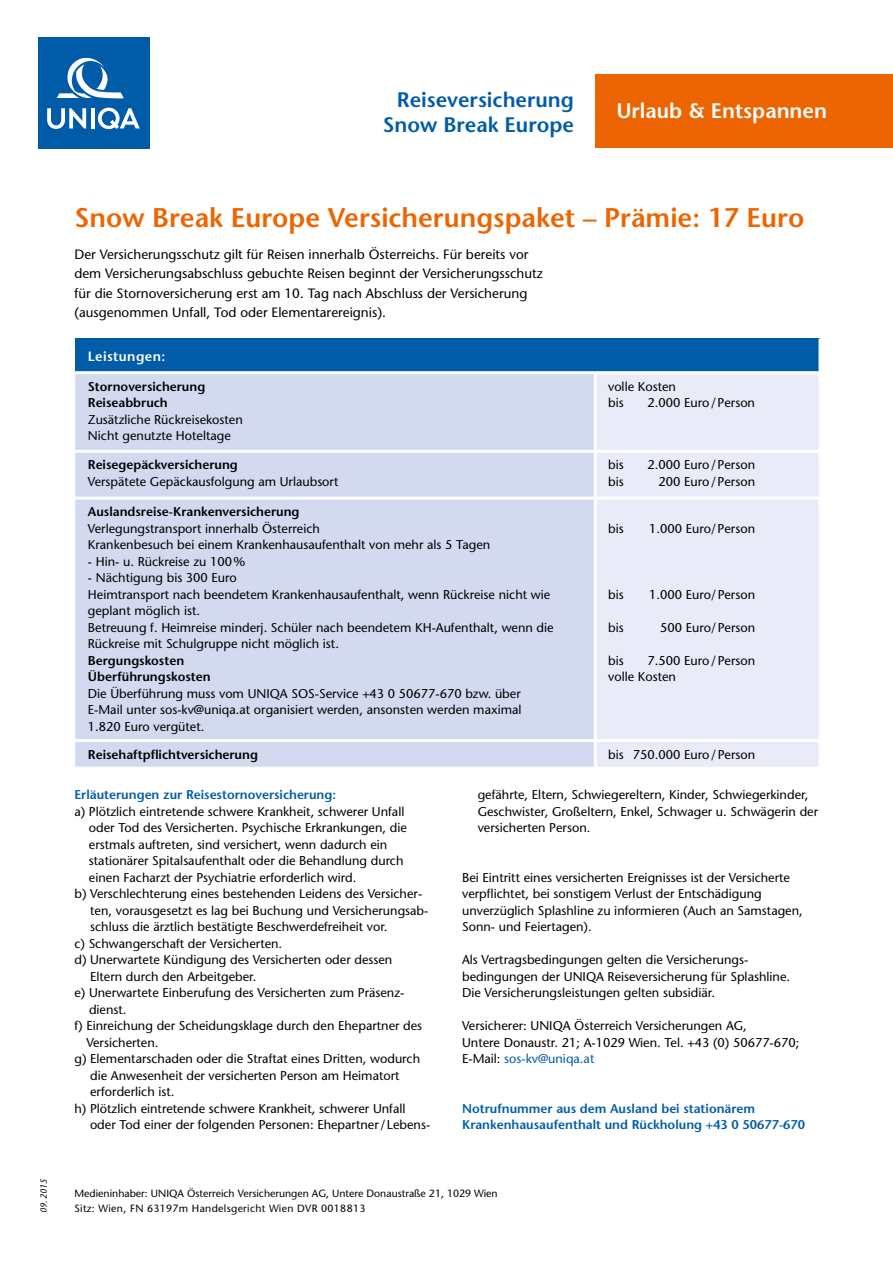
<style>
.page{position:relative;width:893px;height:1263px;background:#fff}
.page>*{position:absolute;margin:0;border:0;box-sizing:border-box;transform-origin:0 0}
.t1{font:600 27px "Stone Sans";color:#ec6502}
.t2{font:600 21px/25.5px "Stone Sans";color:#005ca9;text-align:right}
.t3{font:600 21px "Stone Sans";color:#fff}
.t4{font:13.5px/19.5px "Stone Sans";color:#000}
.t5{font:600 13.5px "Stone Sans";letter-spacing:.03em;color:#fff}
.t6{font:12.75px/16.5px "Stone Sans";color:#000}
.t7{font:600 12.75px/16.5px "Stone Sans";color:#000}
.t8{font:600 12.75px/16.5px "Stone Sans";color:#005ca9}
.t9{font:10.5px/15px "Stone Sans";color:#000}
.t10{font:italic 9px "Stone Sans";color:#000}
.s1{color:#005ca9}
</style>
<div class="page">
<div style="left:595px;top:74px;width:298px;height:74px;background:#ec6502"></div>
<div style="left:75px;top:339px;width:745px;height:34px;background:#005ca9"></div>
<div style="left:75px;top:374px;width:519px;height:393px;background:#d3daf0"></div>
<div style="left:597px;top:374px;width:221px;height:76px;background:#e9ecf8"></div>
<div style="left:597px;top:453px;width:221px;height:314px;background:#e9ecf8"></div>
<hr style="left:75px;top:450px;width:520px;height:3px;background:#fff">
<hr style="left:75px;top:497px;width:520px;height:3px;background:#fff">
<hr style="left:75px;top:739px;width:520px;height:3px;background:#fff">
<hr style="left:595px;top:497px;width:226px;height:3px;background:#fff">
<hr style="left:595px;top:739px;width:226px;height:3px;background:#fff">
<hr style="left:818px;top:339px;width:3px;height:32px;background:#fff">
<hr style="left:75px;top:371px;width:520px;height:3px;background:#fff">
<hr style="left:595px;top:371px;width:226px;height:3px;background:#fff">
<div style="left:38px;top:37px;width:111px;height:112px;background:#005ca9"></div>
<svg style="left:47px;top:108px;width:39px;height:21px"></svg>
<hr style="left:91px;top:108px;width:4px;height:20px;background:#fff">
<svg style="left:98px;top:108px;width:42px;height:21px"></svg>
<svg style="left:57px;top:57px;width:67px;height:41px"></svg>
<h2 class="t2" style="left:383px;top:86px;width:193px">Reiseversicherung<br>Snow Break Europe</h2>
<h2 class="t3" style="left:616px;top:98px;width:212px">Urlaub &amp; Entspannen</h2>
<p class="t10" style="left:38px;top:1213px;width:36px;rotate:-90deg">09.2015</p>
<h1 class="t1" style="left:74px;top:201px;width:731px">Snow Break Europe Versicherungspaket – Prämie: 17 Euro</h1>
<p class="t4" style="left:74px;top:244px;width:470px">Der Versicherungsschutz gilt für Reisen innerhalb Österreichs. Für bereits vor dem Versicherungsabschluss gebuchte Reisen beginnt der Versicherungsschutz für die Stornoversicherung erst am 10. Tag nach Abschluss der Versicherung (ausgenommen Unfall, Tod oder Elementarereignis).</p>
<p class="t5" style="left:88px;top:348px;width:79px">Leistungen:</p>
<p class="t7" style="left:88px;top:378px;width:119px">Stornoversicherung<br>Reiseabbruch</p>
<p class="t6" style="left:88px;top:411px;width:156px">Zusätzliche Rückreisekosten<br>Nicht genutzte Hoteltage</p>
<p class="t7" style="left:88px;top:457px;width:151px">Reisegepäckversicherung</p>
<p class="t6" style="left:88px;top:473px;width:252px">Verspätete Gepäckausfolgung am Urlaubsort</p>
<p class="t7" style="left:88px;top:503px;width:213px">Auslandsreise-Krankenversicherung</p>
<p class="t6" style="left:88px;top:520px;width:404px">Verlegungstransport innerhalb Österreich<br>Krankenbesuch bei einem Krankenhausaufenthalt von mehr als 5 Tagen</p>
<p class="t6" style="left:88px;top:553px;width:159px">- Hin- u. Rückreise zu 100%</p>
<p class="t6" style="left:88px;top:569px;width:467px">- Nächtigung bis 300 Euro<br>Heimtransport nach beendetem Krankenhausaufenthalt, wenn Rückreise nicht wie geplant möglich ist.<br>Betreuung f. Heimreise minderj. Schüler nach beendetem KH-Aufenthalt, wenn die Rückreise mit Schulgruppe nicht möglich ist.</p>
<p class="t7" style="left:88px;top:652px;width:124px">Bergungskosten<br>Überführungskosten</p>
<p class="t6" style="left:88px;top:685px;width:435px;text-align:justify">Die Überführung muss vom UNIQA SOS-Service +43 0 50677-670 bzw. über E-Mail unter sos-kv@uniqa.at organisiert werden, ansonsten werden maximal 1.820 Euro vergütet.</p>
<p class="t6" style="left:608px;top:378px;width:69px">volle Kosten bis</p>
<p class="t6" style="left:647px;top:395px;width:109px">2.000 Euro/Person</p>
<p class="t6" style="left:608px;top:457px;width:17px">bis</p>
<p class="t6" style="left:647px;top:457px;width:109px">2.000 Euro/Person</p>
<p class="t6" style="left:608px;top:473px;width:17px">bis</p>
<p class="t6" style="left:658px;top:473px;width:98px">200 Euro/Person</p>
<p class="t6" style="left:608px;top:520px;width:17px">bis</p>
<p class="t6" style="left:649px;top:520px;width:107px">1.000 Euro/Person</p>
<p class="t6" style="left:608px;top:586px;width:17px">bis</p>
<p class="t6" style="left:649px;top:586px;width:107px">1.000 Euro/Person</p>
<p class="t6" style="left:608px;top:619px;width:17px">bis</p>
<p class="t6" style="left:660px;top:619px;width:97px">500 Euro/Person</p>
<p class="t6" style="left:608px;top:652px;width:17px">bis</p>
<p class="t6" style="left:608px;top:652px;width:149px;text-indent:39px">7.500 Euro/Person volle Kosten</p>
<p class="t7" style="left:88px;top:746px;width:172px">Reisehaftpflichtversicherung</p>
<p class="t6" style="left:608px;top:746px;width:149px">bis 750.000 Euro/Person</p>
<p class="t8" style="left:74px;top:786px;width:263px">Erläuterungen zur Reisestornoversicherung:</p>
<p class="t6" style="left:74px;top:803px;width:331px">a) Plötzlich eintretende schwere Krankheit, schwerer Unfall</p>
<p class="t6" style="left:89px;top:819px;width:320px">oder Tod des Versicherten. Psychische Erkrankungen, die</p>
<p class="t6" style="left:89px;top:836px;width:300px">erstmals auftreten, sind versichert, wenn dadurch ein</p>
<p class="t6" style="left:89px;top:852px;width:316px">stationärer Spitalsaufenthalt oder die Behandlung durch</p>
<p class="t6" style="left:89px;top:869px;width:269px">einen Facharzt der Psychiatrie erforderlich wird.</p>
<p class="t6" style="left:74px;top:885px;width:349px">b) Verschlechterung eines bestehenden Leidens des Versicher-</p>
<p class="t6" style="left:90px;top:902px;width:340px">ten, vorausgesetzt es lag bei Buchung und Versicherungsab-</p>
<p class="t6" style="left:90px;top:918px;width:299px">schluss die ärztlich bestätigte Beschwerdefreiheit vor.</p>
<p class="t6" style="left:74px;top:935px;width:209px">c) Schwangerschaft der Versicherten.</p>
<p class="t6" style="left:74px;top:951px;width:319px">d) Unerwartete Kündigung des Versicherten oder dessen</p>
<p class="t6" style="left:90px;top:968px;width:168px">Eltern durch den Arbeitgeber.</p>
<p class="t6" style="left:74px;top:984px;width:331px">e) Unerwartete Einberufung des Versicherten zum Präsenz-</p>
<p class="t6" style="left:89px;top:1001px;width:39px">dienst.</p>
<p class="t6" style="left:74px;top:1017px;width:349px">f) Einreichung der Scheidungsklage durch den Ehepartner des</p>
<p class="t6" style="left:86px;top:1034px;width:74px">Versicherten.</p>
<p class="t6" style="left:74px;top:1050px;width:347px">g) Elementarschaden oder die Straftat eines Dritten, wodurch</p>
<p class="t6" style="left:90px;top:1067px;width:311px">die Anwesenheit der versicherten Person am Heimatort</p>
<p class="t6" style="left:90px;top:1083px;width:86px">erforderlich ist.</p>
<p class="t6" style="left:74px;top:1100px;width:333px">h) Plötzlich eintretende schwere Krankheit, schwerer Unfall</p>
<p class="t6" style="left:90px;top:1116px;width:342px">oder Tod einer der folgenden Personen: Ehepartner/ Lebens-</p>
<p class="t6" style="left:478px;top:786px;width:342px">gefährte, Eltern, Schwiegereltern, Kinder, Schwiegerkinder,<br>Geschwister, Großeltern, Enkel, Schwager u. Schwägerin der versicherten Person.</p>
<p class="t6" style="left:462px;top:869px;width:342px">Bei Eintritt eines versicherten Ereignisses ist der Versicherte verpflichtet, bei sonstigem Verlust der Entschädigung unverzüglich Splashline zu informieren (Auch an Samstagen, Sonn- und Feiertagen).</p>
<p class="t6" style="left:462px;top:951px;width:330px">Als Vertragsbedingungen gelten die Versicherungs&shy;bedingungen der UNIQA Reiseversicherung für Splashline.<br>Die Versicherungsleistungen gelten subsidiär.</p>
<p class="t6" style="left:462px;top:1017px;width:339px">Versicherer: UNIQA Österreich Versicherungen AG,<br>Untere Donaustr. 21; A-1029 Wien. Tel. +43 (0) 50677-670;<br>E-Mail: <span class="s1">sos-kv@uniqa.at</span></p>
<p class="t8" style="left:462px;top:1100px;width:345px">Notrufnummer aus dem Ausland bei stationärem<br>Krankenhausaufenthalt und Rückholung +43 0 50677-670</p>
<p class="t9" style="left:74px;top:1185px;width:425px">Medieninhaber: UNIQA Österreich Versicherungen AG, Untere Donaustraße 21, 1029 Wien<br>Sitz: Wien, FN 63197m Handelsgericht Wien DVR 0018813</p>
</div>
